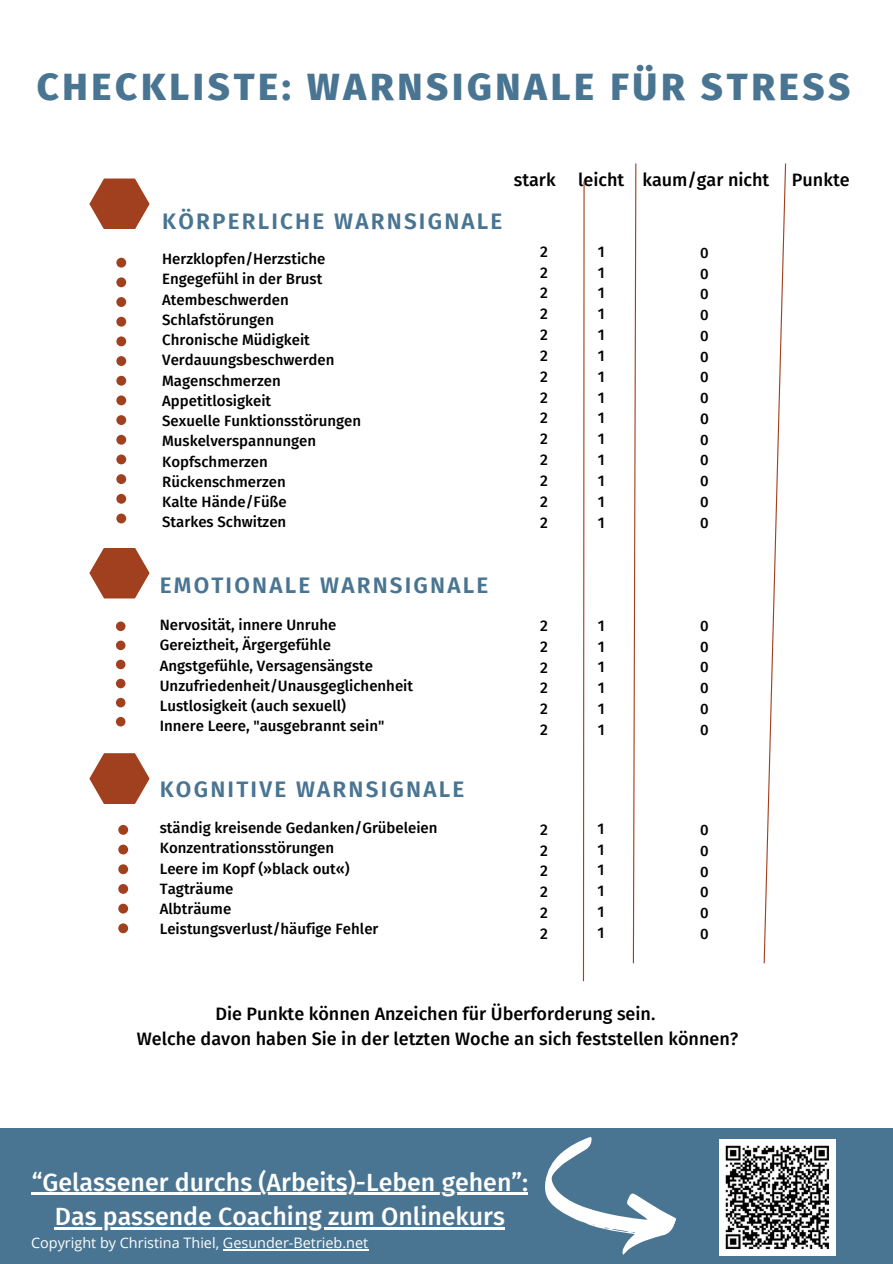
<style>
.page{position:relative;width:893px;height:1264px;background:#fff}
.page>*{position:absolute;margin:0;border:0;box-sizing:border-box;transform-origin:0 0}
.t1{font:800 38.25px "Fira Sans";letter-spacing:.095em;color:#497592}
.t2{font:500 24.9px/34.8px "Fira Sans";color:#fff;text-align:center}
.t3{font:600 22.5px "Fira Sans";letter-spacing:.095em;color:#497592}
.t4{font:500 18px "Fira Sans";color:#000}
.t5{font:500 15.45px "Fira Sans";color:#000}
.t6{font:500 15px "Fira Sans";color:#000}
.t7{font:14.4px "Open Sans";color:#fff}
</style>
<div class="page">
<svg style="left:89px;top:548px;width:61px;height:50px"></svg>
<svg style="left:89px;top:753px;width:61px;height:51px"></svg>
<svg style="left:116px;top:258px;width:10px;height:266px"></svg>
<div style="left:0;top:1127px;width:892px;height:136px;background:#497592"></div>
<svg style="left:89px;top:178px;width:61px;height:51px"></svg>
<svg style="left:632px;top:163px;width:5px;height:801px"></svg>
<svg style="left:763px;top:163px;width:23px;height:801px"></svg>
<svg style="left:116px;top:621px;width:9px;height:106px"></svg>
<svg style="left:118px;top:825px;width:10px;height:108px"></svg>
<svg style="left:582px;top:181px;width:3px;height:801px"></svg>
<hr style="left:32px;top:1192px;width:496px;height:2px;background:#fff">
<hr style="left:55px;top:1227px;width:450px;height:2px;background:#fff">
<img style="left:719px;top:1139px;width:116px;height:115px">
<svg style="left:529px;top:1127px;width:163px;height:128px"></svg>
<hr style="left:223px;top:1249px;width:145px;height:1px;background:#fff">
<p class="t1" style="left:37px;top:65px;width:815px">CHECKLISTE: WARNSIGNALE FÜR STRESS</p>
<p class="t3" style="left:162px;top:208px;width:342px">KÖRPERLICHE WARNSIGNALE</p>
<p class="t6" style="left:162px;top:250px;width:165px">Herzklopfen/Herzstiche</p>
<p class="t6" style="left:162px;top:270px;width:162px">Engegefühl in der Brust</p>
<p class="t6" style="left:162px;top:290px;width:128px">Atembeschwerden</p>
<p class="t6" style="left:162px;top:311px;width:113px">Schlafstörungen</p>
<p class="t6" style="left:162px;top:331px;width:149px">Chronische Müdigkeit</p>
<p class="t6" style="left:162px;top:351px;width:174px">Verdauungsbeschwerden</p>
<p class="t6" style="left:162px;top:371px;width:120px">Magenschmerzen</p>
<p class="t6" style="left:162px;top:392px;width:111px">Appetitlosigkeit</p>
<p class="t6" style="left:162px;top:412px;width:200px">Sexuelle Funktionsstörungen</p>
<p class="t6" style="left:162px;top:432px;width:155px">Muskelverspannungen</p>
<p class="t6" style="left:162px;top:452px;width:107px">Kopfschmerzen</p>
<p class="t6" style="left:162px;top:473px;width:125px">Rückenschmerzen</p>
<p class="t6" style="left:162px;top:493px;width:126px">Kalte Hände/Füße</p>
<p class="t6" style="left:162px;top:513px;width:126px">Starkes Schwitzen</p>
<p class="t4" style="left:514px;top:169px;width:43px">stark</p>
<p class="t4" style="left:578px;top:169px;width:193px">leicht kaum/gar nicht</p>
<p class="t4" style="left:791px;top:169px;width:59px">Punkte</p>
<p class="t5" style="left:540px;top:242px;width:9px">2</p>
<p class="t5" style="left:540px;top:263px;width:9px">2</p>
<p class="t5" style="left:540px;top:284px;width:9px">2</p>
<p class="t5" style="left:540px;top:305px;width:9px">2</p>
<p class="t5" style="left:540px;top:325px;width:9px">2</p>
<p class="t5" style="left:540px;top:346px;width:9px">2</p>
<p class="t5" style="left:540px;top:367px;width:9px">2</p>
<p class="t5" style="left:540px;top:388px;width:9px">2</p>
<p class="t5" style="left:540px;top:409px;width:9px">2</p>
<p class="t5" style="left:540px;top:430px;width:9px">2</p>
<p class="t5" style="left:540px;top:450px;width:9px">2</p>
<p class="t5" style="left:540px;top:471px;width:9px">2</p>
<p class="t5" style="left:540px;top:492px;width:9px">2</p>
<p class="t5" style="left:540px;top:513px;width:9px">2</p>
<p class="t5" style="left:598px;top:242px;width:8px">1</p>
<p class="t5" style="left:598px;top:263px;width:8px">1</p>
<p class="t5" style="left:598px;top:284px;width:8px">1</p>
<p class="t5" style="left:598px;top:305px;width:8px">1</p>
<p class="t5" style="left:598px;top:325px;width:8px">1</p>
<p class="t5" style="left:598px;top:346px;width:8px">1</p>
<p class="t5" style="left:598px;top:367px;width:8px">1</p>
<p class="t5" style="left:598px;top:388px;width:8px">1</p>
<p class="t5" style="left:598px;top:409px;width:8px">1</p>
<p class="t5" style="left:598px;top:430px;width:8px">1</p>
<p class="t5" style="left:598px;top:450px;width:8px">1</p>
<p class="t5" style="left:598px;top:471px;width:8px">1</p>
<p class="t5" style="left:598px;top:492px;width:8px">1</p>
<p class="t5" style="left:598px;top:513px;width:8px">1</p>
<p class="t6" style="left:700px;top:244px;width:10px">0</p>
<p class="t6" style="left:700px;top:265px;width:10px">0</p>
<p class="t6" style="left:700px;top:285px;width:10px">0</p>
<p class="t6" style="left:700px;top:306px;width:10px">0</p>
<p class="t6" style="left:700px;top:327px;width:10px">0</p>
<p class="t6" style="left:700px;top:347px;width:10px">0</p>
<p class="t6" style="left:700px;top:368px;width:10px">0</p>
<p class="t6" style="left:700px;top:389px;width:10px">0</p>
<p class="t5" style="left:700px;top:409px;width:10px">0</p>
<p class="t6" style="left:700px;top:430px;width:10px">0</p>
<p class="t6" style="left:700px;top:451px;width:10px">0</p>
<p class="t6" style="left:700px;top:472px;width:10px">0</p>
<p class="t6" style="left:700px;top:493px;width:10px">0</p>
<p class="t6" style="left:700px;top:513px;width:10px">0</p>
<p class="t3" style="left:160px;top:572px;width:330px">EMOTIONALE WARNSIGNALE</p>
<p class="t6" style="left:160px;top:616px;width:178px">Nervosität, innere Unruhe</p>
<p class="t6" style="left:160px;top:636px;width:173px">Gereiztheit, Ärgergefühle</p>
<p class="t6" style="left:160px;top:656px;width:215px">Angstgefühle, Versagensängste</p>
<p class="t6" style="left:160px;top:676px;width:255px">Unzufriedenheit/Unausgeglichenheit</p>
<p class="t6" style="left:160px;top:697px;width:188px">Lustlosigkeit (auch sexuell)</p>
<p class="t6" style="left:160px;top:717px;width:226px">Innere Leere, "ausgebrannt sein"</p>
<p class="t3" style="left:160px;top:776px;width:306px">KOGNITIVE WARNSIGNALE</p>
<p class="t6" style="left:160px;top:819px;width:279px">ständig kreisende Gedanken/Grübeleien</p>
<p class="t6" style="left:160px;top:839px;width:176px">Konzentrationsstörungen</p>
<p class="t6" style="left:160px;top:859px;width:191px">Leere im Kopf (»black out«)</p>
<p class="t6" style="left:160px;top:879px;width:75px">Tagträume</p>
<p class="t6" style="left:160px;top:900px;width:73px">Albträume</p>
<p class="t6" style="left:160px;top:920px;width:220px">Leistungsverlust/häufige Fehler</p>
<p class="t5" style="left:540px;top:616px;width:9px">2</p>
<p class="t5" style="left:540px;top:637px;width:9px">2</p>
<p class="t5" style="left:540px;top:658px;width:9px">2</p>
<p class="t5" style="left:540px;top:679px;width:9px">2</p>
<p class="t5" style="left:540px;top:700px;width:9px">2</p>
<p class="t5" style="left:540px;top:720px;width:9px">2</p>
<p class="t5" style="left:540px;top:820px;width:9px">2</p>
<p class="t5" style="left:540px;top:841px;width:9px">2</p>
<p class="t5" style="left:540px;top:862px;width:9px">2</p>
<p class="t5" style="left:540px;top:882px;width:9px">2</p>
<p class="t5" style="left:540px;top:903px;width:9px">2</p>
<p class="t5" style="left:540px;top:924px;width:9px">2</p>
<p class="t5" style="left:598px;top:616px;width:8px">1</p>
<p class="t5" style="left:598px;top:637px;width:8px">1</p>
<p class="t5" style="left:598px;top:658px;width:8px">1</p>
<p class="t5" style="left:598px;top:678px;width:8px">1</p>
<p class="t5" style="left:598px;top:699px;width:8px">1</p>
<p class="t5" style="left:598px;top:720px;width:8px">1</p>
<p class="t5" style="left:597px;top:819px;width:8px">1</p>
<p class="t5" style="left:597px;top:840px;width:8px">1</p>
<p class="t5" style="left:597px;top:860px;width:8px">1</p>
<p class="t5" style="left:597px;top:881px;width:8px">1</p>
<p class="t5" style="left:597px;top:902px;width:8px">1</p>
<p class="t5" style="left:597px;top:923px;width:8px">1</p>
<p class="t6" style="left:700px;top:617px;width:10px">0</p>
<p class="t6" style="left:700px;top:637px;width:10px">0</p>
<p class="t6" style="left:700px;top:658px;width:10px">0</p>
<p class="t6" style="left:700px;top:679px;width:10px">0</p>
<p class="t6" style="left:700px;top:700px;width:10px">0</p>
<p class="t6" style="left:700px;top:720px;width:10px">0</p>
<p class="t6" style="left:700px;top:821px;width:10px">0</p>
<p class="t6" style="left:700px;top:842px;width:10px">0</p>
<p class="t6" style="left:700px;top:862px;width:10px">0</p>
<p class="t6" style="left:700px;top:883px;width:10px">0</p>
<p class="t6" style="left:700px;top:904px;width:10px">0</p>
<p class="t6" style="left:700px;top:924px;width:10px">0</p>
<p class="t4" style="left:215px;top:1003px;width:441px">Die Punkte können Anzeichen für Überforderung sein.</p>
<p class="t4" style="left:137px;top:1027px;width:603px">Welche davon haben Sie in der letzten Woche an sich feststellen können?</p>
<p class="t2" style="left:32px;top:1164px;width:498px">“Gelassener durchs (Arbeits)-Leben gehen”:<br>Das passende Coaching zum Onlinekurs</p>
<p class="t7" style="left:31px;top:1232px;width:339px">Copyright by Christina Thiel, Gesunder-Betrieb.net</p>
</div>
